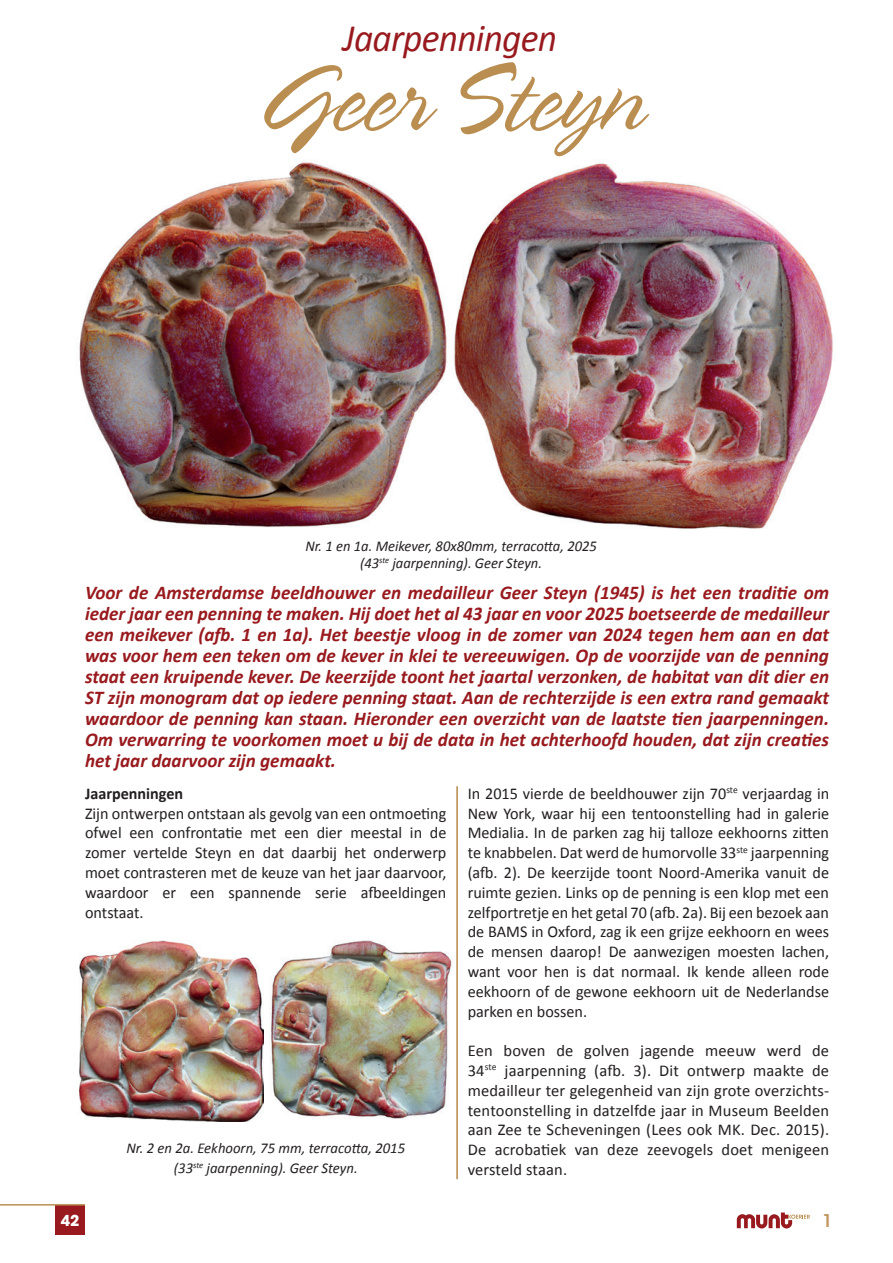
<style>
.page{position:relative;width:893px;height:1263px;background:#fff}
.page>*{position:absolute;margin:0;border:0;box-sizing:border-box;transform-origin:0 0}
.t1{font:300 106.5px "Spring LP Std";letter-spacing:-.01em;color:#ba8e51}
.t2{font:italic 39px "Calibri";letter-spacing:-.02em;color:#981a1e;scale:.96 1}
.t3{font:italic 700 19.5px/21px "Calibri";color:#981a1e;text-align:justify}
.t4{font:600 18px "Avant Garde IT Cby BT";color:#c09860}
.t5{font:16.5px/19.8px "Calibri";color:#231f20;text-align:justify}
.t6{font:700 16.5px "Calibri";color:#231f20}
.t7{font:italic 15px/19.8px "Calibri";color:#231f20;text-align:center}
.t8{font:700 15px "Avant Garde LT";color:#fff}
</style>
<div class="page">
<div style="left:55px;top:1205px;width:30px;height:30px;background:#981a1e"></div>
<hr style="left:0;top:1204px;width:85px;height:1px;background:#ba8e51">
<svg style="left:737px;top:1212px;width:73px;height:16px"></svg>
<hr style="left:457px;top:786px;width:1px;height:393px;background:#ba8e51">
<img style="left:79px;top:162px;width:754px;height:367px">
<img style="left:80px;top:941px;width:183px;height:180px">
<img style="left:271px;top:941px;width:181px;height:177px">
<h2 class="t2" style="left:343px;top:11px;width:225px">Jaarpenningen</h2>
<h1 class="t1" style="left:256px;top:46px;width:389px">Geer Steyn</h1>
<p class="t7" style="left:305px;top:536px;width:293px;line-height:17.2px">Nr. 1 en 1a. Meikever, 80x80mm, terracotta, 2025 (43<sup>ste</sup> jaarpenning). Geer Steyn.</p>
<p class="t3" style="left:85px;top:581px;width:746px">Voor de Amsterdamse beeldhouwer en medailleur Geer Steyn (1945) is het een traditie om ieder jaar een penning te maken. Hij doet het al 43 jaar en voor 2025 boetseerde de medailleur een meikever (afb. 1 en 1a). Het beestje vloog in de zomer van 2024 tegen hem aan en dat was voor hem een teken om de kever in klei te vereeuwigen. Op de voorzijde van de penning staat een kruipende kever. De keerzijde toont het jaartal verzonken, de habitat van dit dier en ST zijn monogram dat op iedere penning staat. Aan de rechterzijde is een extra rand gemaakt waardoor de penning kan staan. Hieronder een overzicht van de laatste tien jaarpenningen.<br>Om verwarring te voorkomen moet u bij de data in het achterhoofd houden, dat zijn creaties het jaar daarvoor zijn gemaakt.</p>
<p class="t6" style="left:85px;top:781px;width:100px">Jaarpenningen</p>
<p class="t5" style="left:85px;top:802px;width:363px">Zijn ontwerpen ontstaan als gevolg van een ontmoeting ofwel een confrontatie met een dier meestal in de zomer vertelde Steyn en dat daarbij het onderwerp moet contrasteren met de keuze van het jaar daarvoor, waardoor er een spannende serie afbeeldingen ontstaat.</p>
<p class="t7" style="left:126px;top:1138px;width:280px">Nr. 2 en 2a. Eekhoorn, 75 mm, terracotta, 2015 (33<sup>ste</sup> jaarpenning). Geer Steyn.</p>
<p class="t5" style="left:468px;top:782px;width:363px">In 2015 vierde de beeldhouwer zijn 70<sup>ste</sup> verjaardag in New York, waar hij een tentoonstelling had in galerie Medialia. In de parken zag hij talloze eekhoorns zitten te knabbelen. Dat werd de humorvolle 33<sup>ste</sup> jaarpenning (afb. 2). De keerzijde toont Noord-Amerika vanuit de ruimte gezien. Links op de penning is een klop met een zelfportretje en het getal 70 (afb. 2a). Bij een bezoek aan de BAMS in Oxford, zag ik een grijze eekhoorn en wees de mensen daarop! De aanwezigen moesten lachen, want voor hen is dat normaal. Ik kende alleen rode eekhoorn of de gewone eekhoorn uit de Nederlandse parken en bossen.</p>
<p class="t5" style="left:468px;top:1040px;width:363px">Een boven de golven jagende meeuw werd de 34<sup>ste</sup> jaarpenning (afb. 3). Dit ontwerp maakte de medailleur ter gelegenheid van zijn grote overzichts&shy;tentoonstelling in datzelfde jaar in Museum Beelden aan Zee te Scheveningen (Lees ook MK. Dec. 2015).<br>De acrobatiek van deze zeevogels doet menigeen versteld staan.</p>
<p class="t8" style="left:61px;top:1211px;width:20px">42</p>
<p class="t4" style="left:822px;top:1210px;width:12px">1</p>
</div>
